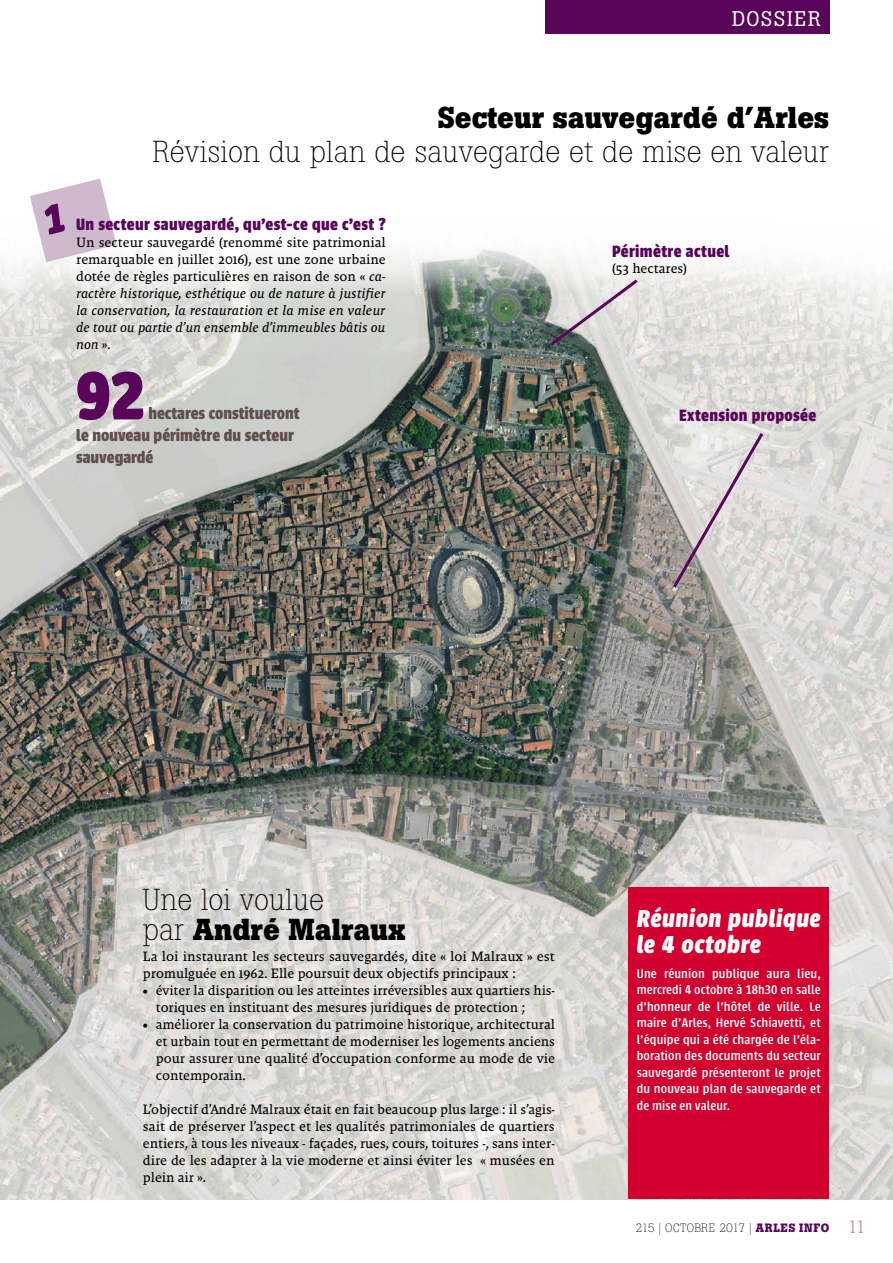
<style>
.page{position:relative;width:893px;height:1263px;background:#fff}
.page>*{position:absolute;margin:0;border:0;box-sizing:border-box;transform-origin:0 0}
.t1{font:700 75px "Urbana";color:#58055a}
.t2{font:300 30px/30px "Boton";color:#000}
.t3{font:700 30px "Boton";color:#000}
.t4{font:italic 700 27px/25.5px "Urbana";letter-spacing:.02em;color:#fff}
.t5{font:21px "Boton";letter-spacing:.08em;color:#fff}
.t6{font:700 18px "Urbana";letter-spacing:.02em;color:#58055a}
.t7{font:700 18px/21.6px "Urbana";color:#5f504d}
.t8{font:13.8px/17px "Malaga OT";letter-spacing:-.005em;color:#000}
.t9{font:italic 13.8px/17px "Malaga OT";letter-spacing:-.015em;color:#000;text-align:justify}
.t10{font:500 13.8px/16.5px "Urbana";letter-spacing:.01em;color:#fff;text-align:justify}
.t11{font:300 12px "Boton";letter-spacing:.02em;color:#000}
.s1{font-style:normal}
.s2{font-weight:700}
.s3{font-weight:700;color:#58055a}
.s4{font-weight:400;font-size:18px;color:#b7aaa5}
</style>
<div class="page">
<img style="left:0;top:243px;width:893px;height:956px">
<div style="left:545px;top:0;width:284px;height:34px;background:#58055a"></div>
<svg style="left:547px;top:276px;width:94px;height:73px"></svg>
<svg style="left:670px;top:430px;width:96px;height:161px"></svg>
<div style="left:628px;top:887px;width:201px;height:312px;background:#d1002f"></div>
<svg style="left:30px;top:179px;width:86px;height:83px"></svg>
<h3 class="t5" style="left:732px;top:6px;width:90px">DOSSIER</h3>
<h2 class="t3" style="left:437px;top:99px;width:393px">Secteur sauvegardé d’Arles</h2>
<h2 class="t2" style="left:152px;top:136px;width:678px">Révision du plan de sauvegarde et de mise en valeur</h2>
<h3 class="t6" style="left:76px;top:214px;width:311px">Un secteur sauvegardé, qu’est-ce que c’est ?</h3>
<p class="t9" style="left:76px;top:233px;width:311px"><span class="s1">Un secteur sauvegardé (renommé site patrimonial remarquable en juillet 2016), est une zone urbaine dotée de règles particulières en raison de son «</span> ca&shy;ractère historique, esthétique ou de nature à justifier la conservation, la restauration et la mise en valeur de tout ou partie d’un ensemble d’immeubles bâtis ou non <span class="s1">».</span></p>
<h1 class="t1" style="left:76px;top:353px;width:70px">92</h1>
<h3 class="t7" style="left:76px;top:403px;width:225px;text-indent:72px">hectares constitueront le nouveau périmètre du secteur sauvegardé</h3>
<h3 class="t6" style="left:612px;top:241px;width:119px">Périmètre actuel</h3>
<p class="t8" style="left:612px;top:260px;width:76px">(53 hectares)</p>
<h3 class="t6" style="left:679px;top:405px;width:138px">Extension proposée</h3>
<h2 class="t2" style="left:143px;top:885px;width:264px">Une loi voulue<br>par <span class="s2">André Malraux</span></h2>
<p class="t8" style="left:143px;top:948px;width:413px">La loi instaurant les secteurs sauvegardés, dite « loi Malraux » est promulguée en 1962. Elle poursuit deux objectifs principaux :</p>
<p class="t8" style="left:156px;top:982px;width:401px;text-indent:-13px">• éviter la disparition ou les atteintes irréversibles aux quartiers his&shy;toriques en instituant des mesures juridiques de protection ;</p>
<p class="t8" style="left:156px;top:1016px;width:401px;text-align:justify;text-indent:-13px">• améliorer la conservation du patrimoine historique, architectural et urbain tout en permettant de moderniser les logements anciens pour assurer une qualité d’occupation conforme au mode de vie contemporain.</p>
<p class="t8" style="left:143px;top:1101px;width:413px;text-align:justify">L’objectif d’André Malraux était en fait beaucoup plus large : il s’agis&shy;sait de préserver l’aspect et les qualités patrimoniales de quartiers entiers, à tous les niveaux - façades, rues, cours, toitures -, sans inter&shy;dire de les adapter à la vie moderne et ainsi éviter les « musées en plein air ».</p>
<h3 class="t4" style="left:637px;top:906px;width:185px">Réunion publique le 4 octobre</h3>
<p class="t10" style="left:637px;top:965px;width:185px">Une réunion publique aura lieu, mercredi 4 octobre à 18h30 en salle d’honneur de l’hôtel de ville. Le maire d’Arles, Hervé Schiavetti, et l’équipe qui a été chargée de l’éla&shy;boration des documents du secteur sauvegardé présenteront le projet du nouveau plan de sauvegarde et de mise en valeur.</p>
<p class="t11" style="left:636px;top:1221px;width:232px">215 | OCTOBRE 2017 | <span class="s3">ARLES INFO</span> <span class="s4">11</span></p>
</div>
